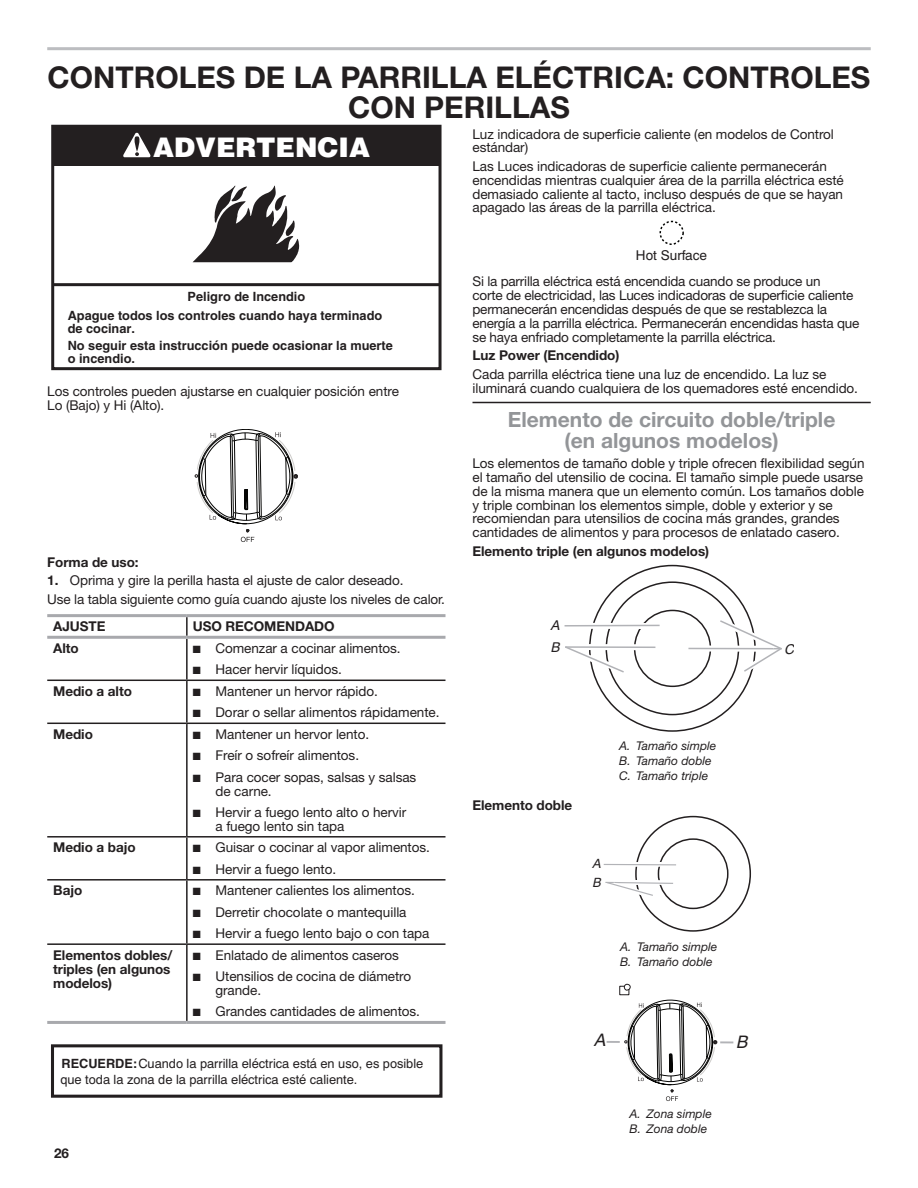
<style>
.page{position:relative;width:918px;height:1188px;background:#fff}
.page>*{position:absolute;margin:0;border:0;box-sizing:border-box;transform-origin:0 0}
.Heading_1_Cook{font:700 30px/30px "Helvetica Neue LT Std";color:#231f20;text-align:center}
.t1{font:900 27px "Helvetica";color:#fff}
.Heading_1_Dish{font:700 21px/21px "Helvetica Neue LT Std";color:#939598;text-align:center}
.t2{font:italic 17.25px "Helvetica";color:#231f20}
.Body{font:13.5px/13.8px "Helvetica Neue LT Std";letter-spacing:-.005em;color:#231f20}
.Body_Bold{font:700 13.5px/13.8px "Helvetica Neue LT Std";letter-spacing:-.005em;color:#231f20}
.t3{font:13.5px "Helvetica";color:#231f20}
.t4{font:italic 13.5px/21.9px "Helvetica";color:#231f20}
.t5{font:700 12.75px/18.8px "Helvetica";color:#231f20}
.t6{font:12.75px/15.3px "Helvetica";color:#231f20}
.t7{font:italic 12.75px/18.5px "Helvetica";color:#231f20}
.Table_Callouts{font:italic 12px "Helvetica Neue LT Std";color:#231f20}
.s1{font-weight:700}
</style>
<div class="page">
<hr style="left:47px;top:47px;width:824px;height:3px;background:#bcbdc0">
<svg style="left:186px;top:617px;width:2px;height:19px"></svg>
<hr style="left:186px;top:639px;width:2px;height:41px;background:#231f20">
<hr style="left:47px;top:680px;width:140px;height:1px;background:#231f20">
<hr style="left:187px;top:680px;width:259px;height:1px;background:#231f20">
<hr style="left:186px;top:681px;width:2px;height:42px;background:#231f20">
<hr style="left:47px;top:723px;width:140px;height:1px;background:#231f20">
<hr style="left:187px;top:723px;width:259px;height:1px;background:#231f20">
<hr style="left:186px;top:724px;width:2px;height:112px;background:#231f20">
<hr style="left:47px;top:836px;width:140px;height:2px;background:#231f20">
<hr style="left:187px;top:836px;width:259px;height:2px;background:#231f20">
<hr style="left:186px;top:838px;width:2px;height:41px;background:#231f20">
<hr style="left:47px;top:879px;width:140px;height:2px;background:#231f20">
<hr style="left:187px;top:879px;width:259px;height:2px;background:#231f20">
<hr style="left:186px;top:881px;width:2px;height:62px;background:#231f20">
<hr style="left:47px;top:943px;width:140px;height:2px;background:#231f20">
<hr style="left:187px;top:943px;width:259px;height:2px;background:#231f20">
<hr style="left:186px;top:945px;width:2px;height:76px;background:#231f20">
<hr style="left:47px;top:614px;width:140px;height:3px;background:#a8a9ad">
<hr style="left:187px;top:614px;width:259px;height:3px;background:#a8a9ad">
<hr style="left:47px;top:636px;width:140px;height:3px;background:#a8a9ad">
<hr style="left:187px;top:636px;width:259px;height:3px;background:#a8a9ad">
<hr style="left:47px;top:1021px;width:140px;height:3px;background:#a8a9ad">
<hr style="left:187px;top:1021px;width:259px;height:3px;background:#a8a9ad">
<hr style="left:472px;top:402px;width:399px;height:1px;background:#231f20">
<hr style="left:53px;top:283px;width:387px;height:3px;background:#231f20">
<div style="left:53px;top:126px;width:387px;height:39px;background:#231f20"></div>
<svg style="left:123px;top:133px;width:28px;height:24px"></svg>
<div style="left:51px;top:125px;width:391px;height:245px;border:3px solid #231f20"></div>
<svg style="left:193px;top:186px;width:106px;height:76px"></svg>
<svg style="left:195px;top:429px;width:103px;height:113px"></svg>
<div style="left:660px;top:221px;width:24px;height:24px;border:2px dashed #040503;border-radius:50%"></div>
<svg style="left:564px;top:565px;width:218px;height:167px"></svg>
<svg style="left:566px;top:623px;width:83px;height:6px"></svg>
<hr style="left:565px;top:625px;width:95px;height:2px;background:#b2b3b7">
<div style="left:635px;top:816px;width:116px;height:116px;border:2px solid #231f20;border-radius:50%"></div>
<div style="left:658px;top:838px;width:71px;height:71px;border:2px solid #231f20;border-radius:50%"></div>
<svg style="left:619px;top:862px;width:48px;height:5px"></svg>
<hr style="left:604px;top:864px;width:72px;height:1px;background:#b2b3b7">
<svg style="left:605px;top:879px;width:69px;height:26px"></svg>
<svg style="left:607px;top:984px;width:126px;height:117px"></svg>
<div style="left:51px;top:1044px;width:391px;height:54px;border:3px solid #231f20"></div>
<h1 class="Heading_1_Cook" style="left:48px;top:62px;width:824px">CONTROLES DE LA PARRILLA ELÉCTRICA: CONTROLES<br>CON PERILLAS</h1>
<p class="t1" style="left:153px;top:130px;width:219px">ADVERTENCIA</p>
<p class="t5" style="left:68px;top:287px;width:316px;text-indent:120px">Peligro de Incendio<br>Apague todos los controles cuando haya terminado</p>
<p class="t5" style="left:68px;top:320px;width:327px;line-height:17.2px">de cocinar.<br>No seguir esta instrucción puede ocasionar la muerte</p>
<p class="t5" style="left:68px;top:349px;width:69px">o incendio.</p>
<p class="Body" style="left:47px;top:384px;width:353px">Los controles pueden ajustarse en cualquier posición entre<br>Lo (Bajo) y Hi (Alto).</p>
<p class="Body_Bold" style="left:47px;top:555px;width:93px">Forma de uso:</p>
<p class="Body" style="left:47px;top:573px;width:358px"><span class="s1">1.</span> Oprima y gire la perilla hasta el ajuste de calor deseado.</p>
<p class="Body" style="left:47px;top:592px;width:399px">Use la tabla siguiente como guía cuando ajuste los niveles de calor.</p>
<p class="Body_Bold" style="left:53px;top:619px;width:54px">AJUSTE</p>
<p class="Body_Bold" style="left:193px;top:619px;width:143px">USO RECOMENDADO</p>
<p class="Body_Bold" style="left:53px;top:641px;width:27px">Alto</p>
<p class="Body" style="left:193px;top:641px;width:209px">■ Comenzar a cocinar alimentos.</p>
<p class="Body" style="left:193px;top:662px;width:151px">■ Hacer hervir líquidos.</p>
<p class="Body_Bold" style="left:53px;top:684px;width:80px">Medio a alto</p>
<p class="Body" style="left:193px;top:684px;width:187px">■ Mantener un hervor rápido.</p>
<p class="Body" style="left:193px;top:705px;width:248px">■ Dorar o sellar alimentos rápidamente.</p>
<p class="Body_Bold" style="left:53px;top:727px;width:41px">Medio</p>
<p class="Body" style="left:193px;top:727px;width:178px">■ Mantener un hervor lento.</p>
<p class="Body" style="left:193px;top:748px;width:168px">■ Freír o sofreír alimentos.</p>
<p class="Body" style="left:216px;top:770px;width:202px;text-indent:-23px">■ Para cocer sopas, salsas y salsas de carne.</p>
<p class="Body" style="left:216px;top:805px;width:192px;text-indent:-23px">■ Hervir a fuego lento alto o hervir a fuego lento sin tapa</p>
<p class="Body_Bold" style="left:53px;top:840px;width:84px">Medio a bajo</p>
<p class="Body" style="left:193px;top:841px;width:239px">■ Guisar o cocinar al vapor alimentos.</p>
<p class="Body" style="left:193px;top:862px;width:145px">■ Hervir a fuego lento.</p>
<p class="Body_Bold" style="left:53px;top:883px;width:31px">Bajo</p>
<p class="Body" style="left:193px;top:884px;width:224px">■ Mantener calientes los alimentos.</p>
<p class="Body" style="left:193px;top:905px;width:215px">■ Derretir chocolate o mantequilla</p>
<p class="Body" style="left:193px;top:926px;width:238px">■ Hervir a fuego lento bajo o con tapa</p>
<p class="Body_Bold" style="left:53px;top:948px;width:121px">Elementos dobles/ triples (en algunos modelos)</p>
<p class="Body" style="left:193px;top:948px;width:208px">■ Enlatado de alimentos caseros</p>
<p class="Body" style="left:216px;top:969px;width:197px;text-indent:-23px">■ Utensilios de cocina de diámetro grande.</p>
<p class="Body" style="left:193px;top:1005px;width:229px">■ Grandes cantidades de alimentos.</p>
<p class="t6" style="left:60px;top:1056px;width:364px"><span class="s1">RECUERDE:</span>Cuando la parrilla eléctrica está en uso, es posible que toda la zona de la parrilla eléctrica esté caliente.</p>
<p class="Body_Bold" style="left:54px;top:1146px;width:16px">26</p>
<p class="Body" style="left:472px;top:127px;width:363px">Luz indicadora de superficie caliente (en modelos de Control estándar)</p>
<p class="Body" style="left:472px;top:159px;width:373px">Las Luces indicadoras de superficie caliente permanecerán encendidas mientras cualquier área de la parrilla eléctrica esté demasiado caliente al tacto, incluso después de que se hayan apagado las áreas de la parrilla eléctrica.</p>
<p class="t3" style="left:636px;top:247px;width:73px">Hot Surface</p>
<p class="Body" style="left:472px;top:274px;width:389px">Si la parrilla eléctrica está encendida cuando se produce un<br>corte de electricidad, las Luces indicadoras de superficie caliente permanecerán encendidas después de que se restablezca la energía a la parrilla eléctrica. Permanecerán encendidas hasta que se haya enfriado completamente la parrilla eléctrica.</p>
<p class="Body_Bold" style="left:472px;top:348px;width:148px">Luz Power (Encendido)</p>
<p class="Body" style="left:472px;top:367px;width:387px">Cada parrilla eléctrica tiene una luz de encendido. La luz se iluminará cuando cualquiera de los quemadores esté encendido.</p>
<h1 class="Heading_1_Dish" style="left:508px;top:409px;width:329px">Elemento de circuito doble/triple (en algunos modelos)</h1>
<p class="Body" style="left:472px;top:456px;width:394px">Los elementos de tamaño doble y triple ofrecen flexibilidad según el tamaño del utensilio de cocina. El tamaño simple puede usarse de la misma manera que un elemento común. Los tamaños doble y triple combinan los elementos simple, doble y exterior y se recomiendan para utensilios de cocina más grandes, grandes cantidades de alimentos y para procesos de enlatado casero.</p>
<p class="Body_Bold" style="left:472px;top:544px;width:238px">Elemento triple (en algunos modelos)</p>
<p class="t4" style="left:550px;top:614px;width:14px">A<br>B</p>
<p class="Body_Bold" style="left:472px;top:798px;width:101px">Elemento doble</p>
<p class="Table_Callouts" style="left:619px;top:739px;width:99px">A. Tamaño simple</p>
<p class="Table_Callouts" style="left:619px;top:754px;width:94px">B. Tamaño doble</p>
<p class="Table_Callouts" style="left:619px;top:769px;width:90px">C. Tamaño triple</p>
<p class="t7" style="left:592px;top:854px;width:13px">A<br>B</p>
<p class="Table_Callouts" style="left:620px;top:939px;width:99px">A. Tamaño simple</p>
<p class="Table_Callouts" style="left:620px;top:954px;width:94px">B. Tamaño doble</p>
<p class="t2" style="left:594px;top:1030px;width:17px">A</p>
<p class="t2" style="left:736px;top:1031px;width:17px">B</p>
<p class="Table_Callouts" style="left:630px;top:1106px;width:84px">A. Zona simple</p>
<p class="Table_Callouts" style="left:630px;top:1121px;width:79px">B. Zona doble</p>
<p class="t4" style="left:784px;top:638px;width:15px">C</p>
</div>
